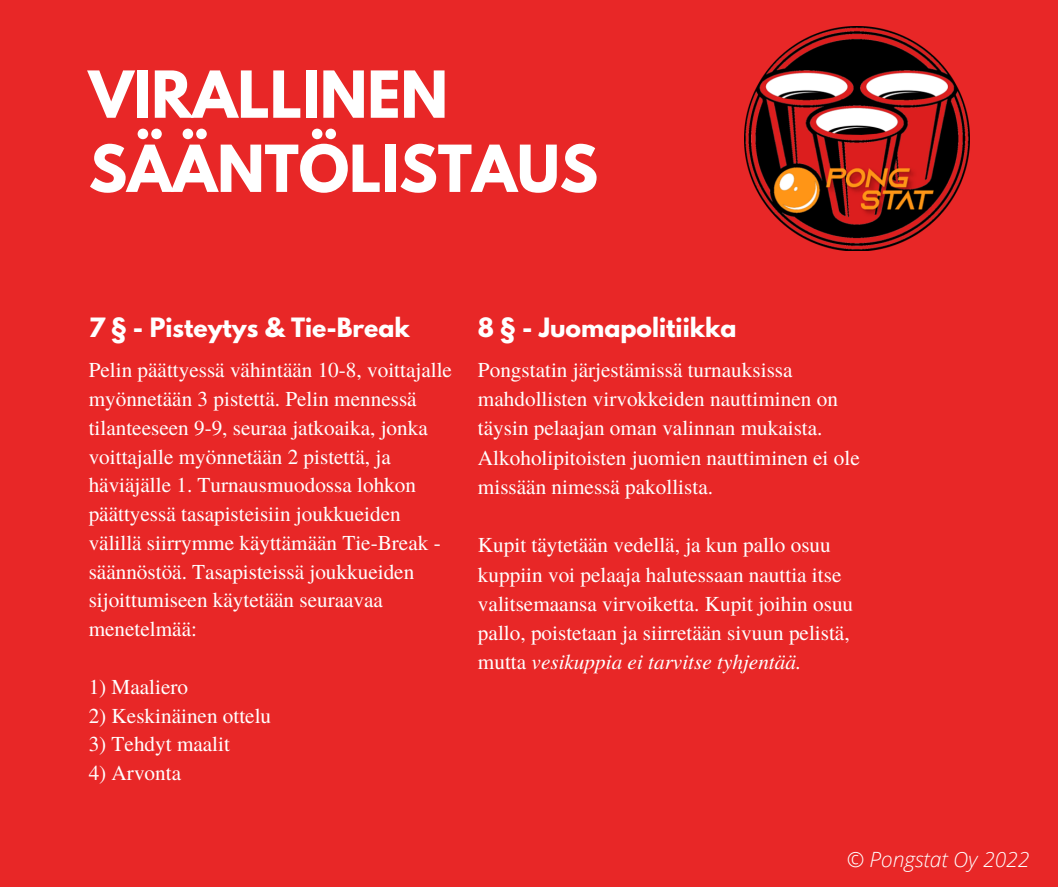
<style>
.page{position:relative;width:1058px;height:887px;background:#fff}
.page>*{position:absolute;margin:0;border:0;box-sizing:border-box;transform-origin:0 0}
.t1{font:700 57.3px/74.1px "League Spartan";color:#fff}
.t2{font:700 23.55px "League Spartan";color:#fff}
.t3{font:21.15px/28.8px "Te X Gyre Termes";color:#fff}
.t4{font:italic 300 21px "Open Sans";color:#fff}
.s1{font-style:italic}
</style>
<div class="page">
<div style="left:0;top:0;width:1058px;height:886px;background:#e82727"></div>
<img style="left:744px;top:27px;width:225px;height:224px">
<h1 class="t1" style="left:89px;top:65px;width:511px">VIRALLINEN<br>SÄÄNTÖLISTAUS</h1>
<p class="t2" style="left:89px;top:316px;width:323px">7 § - Pisteytys &amp; Tie-Break</p>
<p class="t3" style="left:89px;top:354px;width:365px">Pelin päättyessä vähintään 10-8, voittajalle myönnetään 3 pistettä. Pelin mennessä tilanteeseen 9-9, seuraa jatkoaika, jonka voittajalle myönnetään 2 pistettä, ja häviäjälle 1. Turnausmuodossa lohkon päättyessä tasapisteisiin joukkueiden välillä siirrymme käyttämään Tie-Break - säännöstöä. Tasapisteissä joukkueiden sijoittumiseen käytetään seuraavaa menetelmää:</p>
<p class="t3" style="left:89px;top:671px;width:101px">1) Maaliero</p>
<p class="t3" style="left:89px;top:700px;width:184px">2) Keskinäinen ottelu</p>
<p class="t3" style="left:89px;top:728px;width:143px">3) Tehdyt maalit</p>
<p class="t3" style="left:89px;top:757px;width:94px">4) Arvonta</p>
<p class="t2" style="left:478px;top:316px;width:260px">8 § - Juomapolitiikka</p>
<p class="t3" style="left:478px;top:354px;width:383px;line-height:29.2px">Pongstatin järjestämissä turnauksissa mahdollisten virvokkeiden nauttiminen on täysin pelaajan oman valinnan mukaista.<br>Alkoholipitoisten juomien nauttiminen ei ole missään nimessä pakollista.</p>
<p class="t3" style="left:478px;top:529px;width:377px;line-height:29.2px">Kupit täytetään vedellä, ja kun pallo osuu kuppiin voi pelaaja halutessaan nauttia itse valitsemaansa virvoiketta. Kupit joihin osuu pallo, poistetaan ja siirretään sivuun pelistä, mutta <span class="s1">vesikuppia ei tarvitse tyhjentää.</span></p>
<p class="t4" style="left:846px;top:844px;width:184px">© Pongstat Oy 2022</p>
</div>
